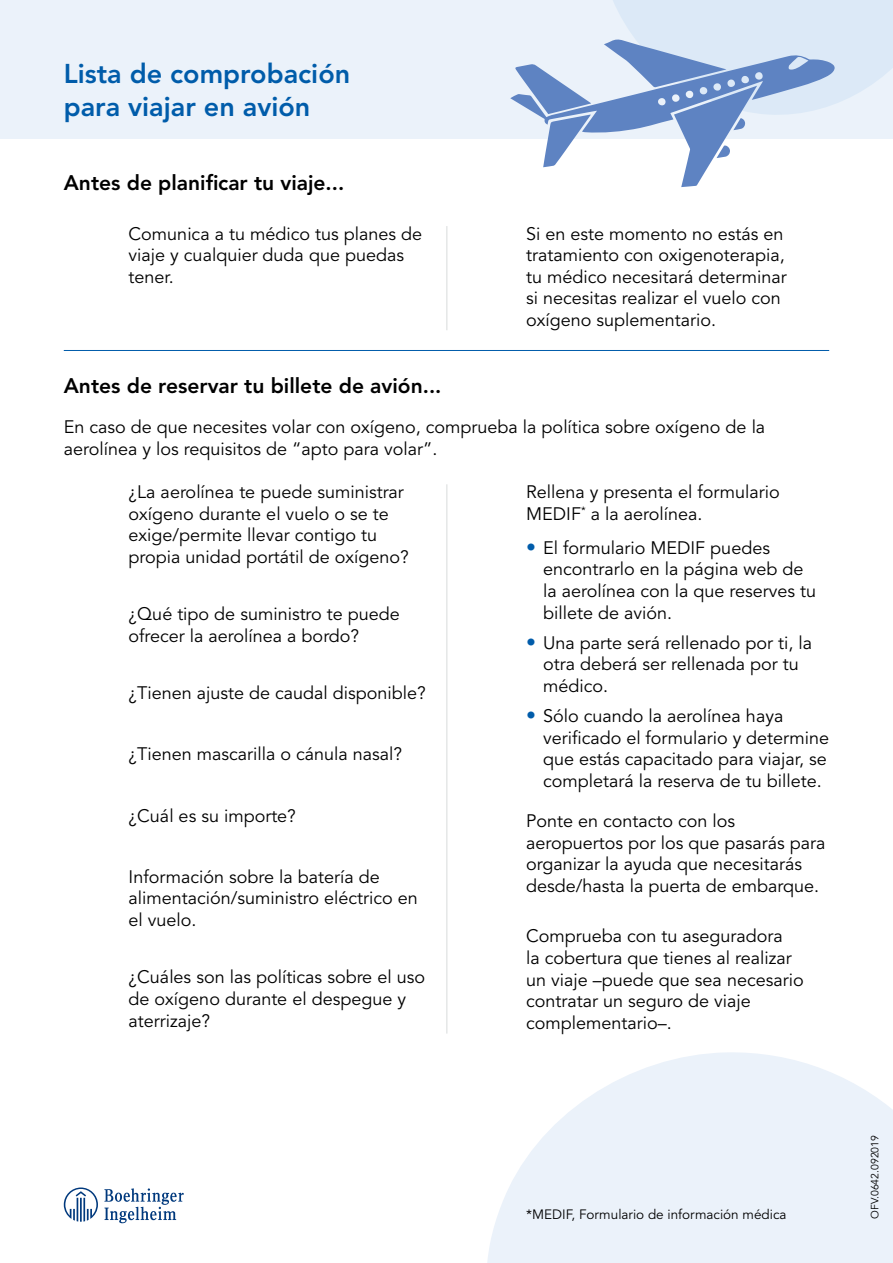
<style>
.page{position:relative;width:893px;height:1263px;background:#fff}
.page>*{position:absolute;margin:0;border:0;box-sizing:border-box;transform-origin:0 0}
.general{font:800 27px/32.4px "Avenir LT Std";color:#005caa}
.general-2{font:800 21px "Avenir LT Std";color:#000}
.general-3{font:18px/21.6px "Avenir LT Std";color:#000}
.general-4{font:13.5px "Avenir LT Std";color:#000}
.general-5{font:10.5px "Avenir LT Std";color:#000}
.s1{font-size:19.8px;color:#005caa}
</style>
<div class="page">
<svg style="left:487px;top:1052px;width:406px;height:211px;fill:#ebf2fa"></svg>
<div style="left:0;top:0;width:893px;height:138px;background:#ebf2fa"></div>
<hr style="left:64px;top:350px;width:765px;height:1px;background:#005caa">
<hr style="left:446px;top:484px;width:1px;height:549px;background:#d8dbdc">
<hr style="left:446px;top:226px;width:1px;height:104px;background:#d8dbdc">
<svg style="left:64px;top:1187px;width:120px;height:36px"></svg>
<svg style="left:510px;top:0;width:383px;height:187px"></svg>
<p class="general" style="left:64px;top:58px;width:288px">Lista de comprobación para viajar en avión</p>
<p class="general-2" style="left:64px;top:170px;width:282px">Antes de planificar tu viaje...</p>
<p class="general-3" style="left:129px;top:223px;width:295px">Comunica a tu médico tus planes de viaje y cualquier duda que puedas tener.</p>
<p class="general-2" style="left:64px;top:373px;width:379px">Antes de reservar tu billete de avión...</p>
<p class="general-3" style="left:526px;top:223px;width:262px">Si en este momento no estás en tratamiento con oxigenoterapia, tu médico necesitará determinar si necesitas realizar el vuelo con oxígeno suplementario.</p>
<p class="general-3" style="left:64px;top:417px;width:703px">En caso de que necesites volar con oxígeno, comprueba la política sobre oxígeno de la aerolínea y los requisitos de “apto para volar”.</p>
<p class="general-3" style="left:129px;top:481px;width:282px">¿La aerolínea te puede suministrar oxígeno durante el vuelo o se te exige/permite llevar contigo tu propia unidad portátil de oxígeno?</p>
<p class="general-3" style="left:526px;top:481px;width:255px">Rellena y presenta el formulario<br>MEDIF<sup>*</sup> a la aerolínea.</p>
<p class="general-3" style="left:543px;top:537px;width:275px;text-indent:-17px"><span class="s1">•</span> El formulario MEDIF puedes encontrarlo en la página web de la aerolínea con la que reserves tu billete de avión.</p>
<p class="general-3" style="left:543px;top:632px;width:270px;text-indent:-17px"><span class="s1">•</span> Una parte será rellenado por ti, la otra deberá ser rellenada por tu médico.</p>
<p class="general-3" style="left:543px;top:706px;width:287px;text-indent:-17px"><span class="s1">•</span> Sólo cuando la aerolínea haya verificado el formulario y determine que estás capacitado para viajar, se completará la reserva de tu billete.</p>
<p class="general-3" style="left:129px;top:603px;width:273px">¿Qué tipo de suministro te puede ofrecer la aerolínea a bordo?</p>
<p class="general-3" style="left:129px;top:683px;width:299px">¿Tienen ajuste de caudal disponible?</p>
<p class="general-3" style="left:129px;top:744px;width:275px">¿Tienen mascarilla o cánula nasal?</p>
<p class="general-3" style="left:129px;top:805px;width:169px">¿Cuál es su importe?</p>
<p class="general-3" style="left:129px;top:866px;width:291px">Información sobre la batería de alimentación/suministro eléctrico en el vuelo.</p>
<p class="general-3" style="left:129px;top:967px;width:298px">¿Cuáles son las políticas sobre el uso de oxígeno durante el despegue y aterrizaje?</p>
<p class="general-3" style="left:526px;top:810px;width:301px">Ponte en contacto con los aeropuertos por los que pasarás para organizar la ayuda que necesitarás desde/hasta la puerta de embarque.</p>
<p class="general-3" style="left:526px;top:926px;width:279px">Comprueba con tu aseguradora<br>la cobertura que tienes al realizar un viaje –puede que sea necesario contratar un seguro de viaje complementario–.</p>
<p class="general-4" style="left:526px;top:1206px;width:262px">*MEDIF, Formulario de información médica</p>
<p class="general-5" style="left:869px;top:1219px;width:85px;rotate:-90deg">OFV.0642.092019</p>
</div>
